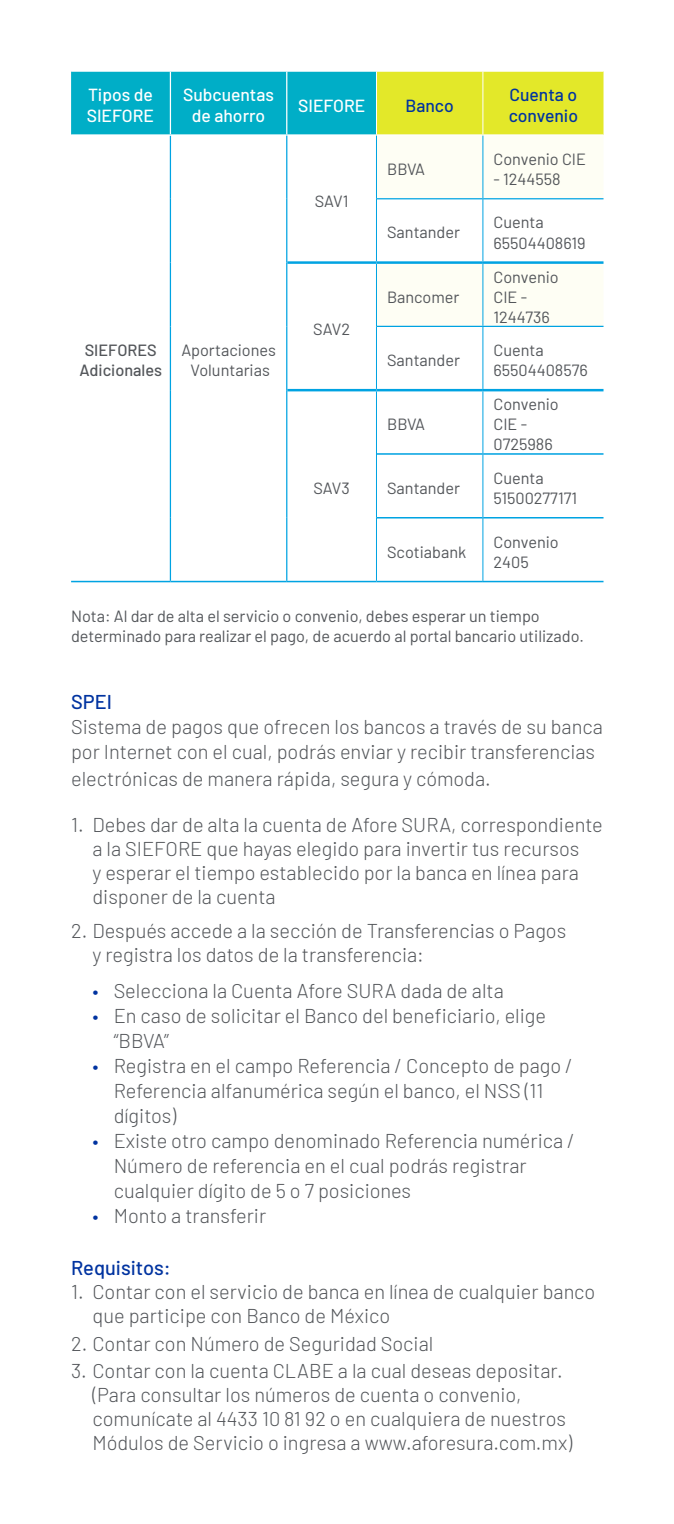
<style>
.page{position:relative;width:674px;height:1524px;background:#fff}
.page>*{position:absolute;margin:0;border:0;box-sizing:border-box;transform-origin:0 0}
.t1{font:300 20px/24px "Barlow";color:#53565a}
.t2{font:500 20px "Barlow";color:#0033a0}
.t3{font:500 17.5px/21px "Barlow";color:#fff}
.t4{font:500 17.5px/21px "Barlow";color:#0033a0}
.t5{font:16.25px/20px "Barlow";color:#53565a}
.t6{font:500 16.25px/20px "Barlow";color:#53565a;text-align:center}
.s1{color:#0033a0}
</style>
<div class="page">
<svg style="left:71px;top:72px;width:532px;height:62px;background:#60c685"></svg>
<svg style="left:377px;top:136px;width:226px;height:190px;fill:#fefef4"></svg>
<hr style="left:71px;top:581px;width:99px;height:1px;background:#00a3e2">
<hr style="left:170px;top:581px;width:116px;height:1px;background:#00a3e2">
<hr style="left:286px;top:581px;width:90px;height:1px;background:#00a3e2">
<hr style="left:287px;top:261px;width:89px;height:3px;background:#00a3e2">
<hr style="left:376px;top:261px;width:106px;height:3px;background:#00a3e2">
<hr style="left:482px;top:261px;width:121px;height:3px;background:#00a3e2">
<hr style="left:287px;top:389px;width:89px;height:2px;background:#00a3e2">
<hr style="left:376px;top:389px;width:106px;height:2px;background:#00a3e2">
<hr style="left:482px;top:389px;width:121px;height:2px;background:#00a3e2">
<hr style="left:286px;top:263px;width:1px;height:63px;background:#00a3e2">
<hr style="left:286px;top:326px;width:1px;height:64px;background:#00a3e2">
<hr style="left:376px;top:326px;width:106px;height:1px;background:#00a3e2">
<hr style="left:482px;top:326px;width:121px;height:1px;background:#00a3e2">
<hr style="left:376px;top:264px;width:1px;height:62px;background:#00a3e2">
<hr style="left:482px;top:264px;width:1px;height:62px;background:#00a3e2">
<hr style="left:376px;top:326px;width:1px;height:63px;background:#00a3e2">
<hr style="left:482px;top:327px;width:1px;height:62px;background:#00a3e2">
<hr style="left:376px;top:453px;width:106px;height:2px;background:#00a3e2">
<hr style="left:483px;top:453px;width:120px;height:2px;background:#00a3e2">
<hr style="left:376px;top:517px;width:106px;height:1px;background:#00a3e2">
<hr style="left:483px;top:517px;width:120px;height:1px;background:#00a3e2">
<hr style="left:376px;top:581px;width:106px;height:1px;background:#00a3e2">
<hr style="left:482px;top:581px;width:121px;height:1px;background:#00a3e2">
<hr style="left:376px;top:198px;width:106px;height:1px;background:#00a3e2">
<hr style="left:483px;top:198px;width:120px;height:1px;background:#00a3e2">
<hr style="left:170px;top:71px;width:1px;height:63px;background:#fff">
<hr style="left:286px;top:71px;width:1px;height:63px;background:#fff">
<hr style="left:170px;top:136px;width:1px;height:63px;background:#00a3e2">
<hr style="left:170px;top:199px;width:1px;height:64px;background:#00a3e2">
<hr style="left:170px;top:263px;width:1px;height:63px;background:#00a3e2">
<hr style="left:170px;top:326px;width:1px;height:64px;background:#00a3e2">
<hr style="left:170px;top:390px;width:1px;height:64px;background:#00a3e2">
<hr style="left:170px;top:454px;width:1px;height:64px;background:#00a3e2">
<hr style="left:170px;top:518px;width:1px;height:63px;background:#00a3e2">
<hr style="left:286px;top:136px;width:1px;height:63px;background:#00a3e2">
<hr style="left:286px;top:199px;width:1px;height:64px;background:#00a3e2">
<hr style="left:286px;top:390px;width:1px;height:64px;background:#00a3e2">
<hr style="left:286px;top:454px;width:1px;height:64px;background:#00a3e2">
<hr style="left:286px;top:518px;width:1px;height:63px;background:#00a3e2">
<hr style="left:376px;top:71px;width:1px;height:63px;background:#fff">
<hr style="left:482px;top:71px;width:1px;height:63px;background:#fff">
<hr style="left:376px;top:136px;width:1px;height:63px;background:#00a3e2">
<hr style="left:482px;top:136px;width:1px;height:63px;background:#00a3e2">
<hr style="left:376px;top:199px;width:1px;height:62px;background:#00a3e2">
<hr style="left:482px;top:199px;width:1px;height:62px;background:#00a3e2">
<hr style="left:376px;top:391px;width:1px;height:63px;background:#00a3e2">
<hr style="left:482px;top:391px;width:1px;height:63px;background:#00a3e2">
<hr style="left:376px;top:454px;width:1px;height:64px;background:#00a3e2">
<hr style="left:482px;top:454px;width:1px;height:64px;background:#00a3e2">
<hr style="left:376px;top:518px;width:1px;height:63px;background:#00a3e2">
<hr style="left:482px;top:518px;width:1px;height:63px;background:#00a3e2">
<p class="t3" style="left:87px;top:83px;width:69px">Tipos de<br>SIEFORE</p>
<p class="t3" style="left:183px;top:83px;width:92px;text-align:center">Subcuentas de ahorro</p>
<p class="t3" style="left:298px;top:93px;width:69px">SIEFORE</p>
<p class="t4" style="left:405px;top:93px;width:50px">Banco</p>
<p class="t4" style="left:508px;top:83px;width:71px">Cuenta o convenio</p>
<p class="t6" style="left:79px;top:339px;width:84px">SIEFORES<br>Adicionales</p>
<p class="t5" style="left:181px;top:339px;width:96px;text-align:center">Aportaciones<br>Voluntarias</p>
<p class="t5" style="left:314px;top:190px;width:35px">SAV1</p>
<p class="t5" style="left:313px;top:317px;width:38px">SAV2</p>
<p class="t5" style="left:313px;top:477px;width:38px">SAV3</p>
<p class="t5" style="left:387px;top:158px;width:39px">BBVA</p>
<p class="t5" style="left:493px;top:148px;width:94px">Convenio CIE</p>
<p class="t5" style="left:493px;top:168px;width:69px">- 1244558</p>
<p class="t5" style="left:387px;top:221px;width:74px">Santander</p>
<p class="t5" style="left:493px;top:211px;width:94px">Cuenta<br>65504408619</p>
<p class="t5" style="left:387px;top:286px;width:74px">Bancomer</p>
<p class="t5" style="left:493px;top:266px;width:67px">Convenio<br>CIE -<br>1244736</p>
<p class="t5" style="left:387px;top:349px;width:74px">Santander</p>
<p class="t5" style="left:493px;top:339px;width:96px">Cuenta<br>65504408576</p>
<p class="t5" style="left:387px;top:413px;width:39px">BBVA</p>
<p class="t5" style="left:493px;top:393px;width:67px">Convenio<br>CIE -<br>0725986</p>
<p class="t5" style="left:387px;top:477px;width:74px">Santander</p>
<p class="t5" style="left:493px;top:467px;width:85px">Cuenta<br>51500277171</p>
<p class="t5" style="left:387px;top:541px;width:81px">Scotiabank</p>
<p class="t5" style="left:493px;top:531px;width:67px">Convenio<br>2405</p>
<p class="t5" style="left:71px;top:605px;width:514px">Nota: Al dar de alta el servicio o convenio, debes esperar un tiempo determinado para realizar el pago, de acuerdo al portal bancario utilizado.</p>
<p class="t2" style="left:71px;top:687px;width:42px">SPEI</p>
<p class="t1" style="left:71px;top:713px;width:533px;line-height:25px">Sistema de pagos que ofrecen los bancos a través de su banca por Internet con el cual, podrás enviar y recibir transferencias</p>
<p class="t1" style="left:71px;top:766px;width:421px">electrónicas de manera rápida, segura y cómoda.</p>
<p class="t1" style="left:92px;top:811px;width:511px;text-indent:-21px">1. Debes dar de alta la cuenta de Afore SURA, correspondiente a la SIEFORE que hayas elegido para invertir tus recursos<br>y esperar el tiempo establecido por la banca en línea para disponer de la cuenta</p>
<p class="t1" style="left:92px;top:917px;width:475px;text-indent:-21px">2. Después accede a la sección de Transferencias o Pagos y registra los datos de la transferencia:</p>
<p class="t1" style="left:92px;top:977px;width:413px"><span class="s1">•</span> Selecciona la Cuenta Afore SURA dada de alta</p>
<p class="t1" style="left:114px;top:1002px;width:433px;line-height:25px;text-indent:-21px"><span class="s1">•</span> En caso de solicitar el Banco del beneficiario, elige “BBVA”</p>
<p class="t1" style="left:114px;top:1052px;width:460px;line-height:25px;text-indent:-21px"><span class="s1">•</span> Registra en el campo Referencia / Concepto de pago /<br>Referencia alfanumérica según el banco, el NSS (11 dígitos)</p>
<p class="t1" style="left:114px;top:1127px;width:462px;line-height:25px;text-indent:-21px"><span class="s1">•</span> Existe otro campo denominado Referencia numérica /<br>Número de referencia en el cual podrás registrar cualquier dígito de 5 o 7 posiciones</p>
<p class="t1" style="left:92px;top:1202px;width:175px"><span class="s1">•</span> Monto a transferir</p>
<p class="t2" style="left:71px;top:1253px;width:101px">Requisitos:</p>
<p class="t1" style="left:92px;top:1278px;width:504px;text-indent:-21px">1. Contar con el servicio de banca en línea de cualquier banco que participe con Banco de México</p>
<p class="t1" style="left:71px;top:1330px;width:363px">2. Contar con Número de Seguridad Social</p>
<p class="t1" style="left:92px;top:1357px;width:481px;text-indent:-21px">3. Contar con la cuenta CLABE a la cual deseas depositar. (Para consultar los números de cuenta o convenio, comunícate al 4433 10 81 92 o en cualquiera de nuestros Módulos de Servicio o ingresa a www.aforesura.com.mx)</p>
</div>
